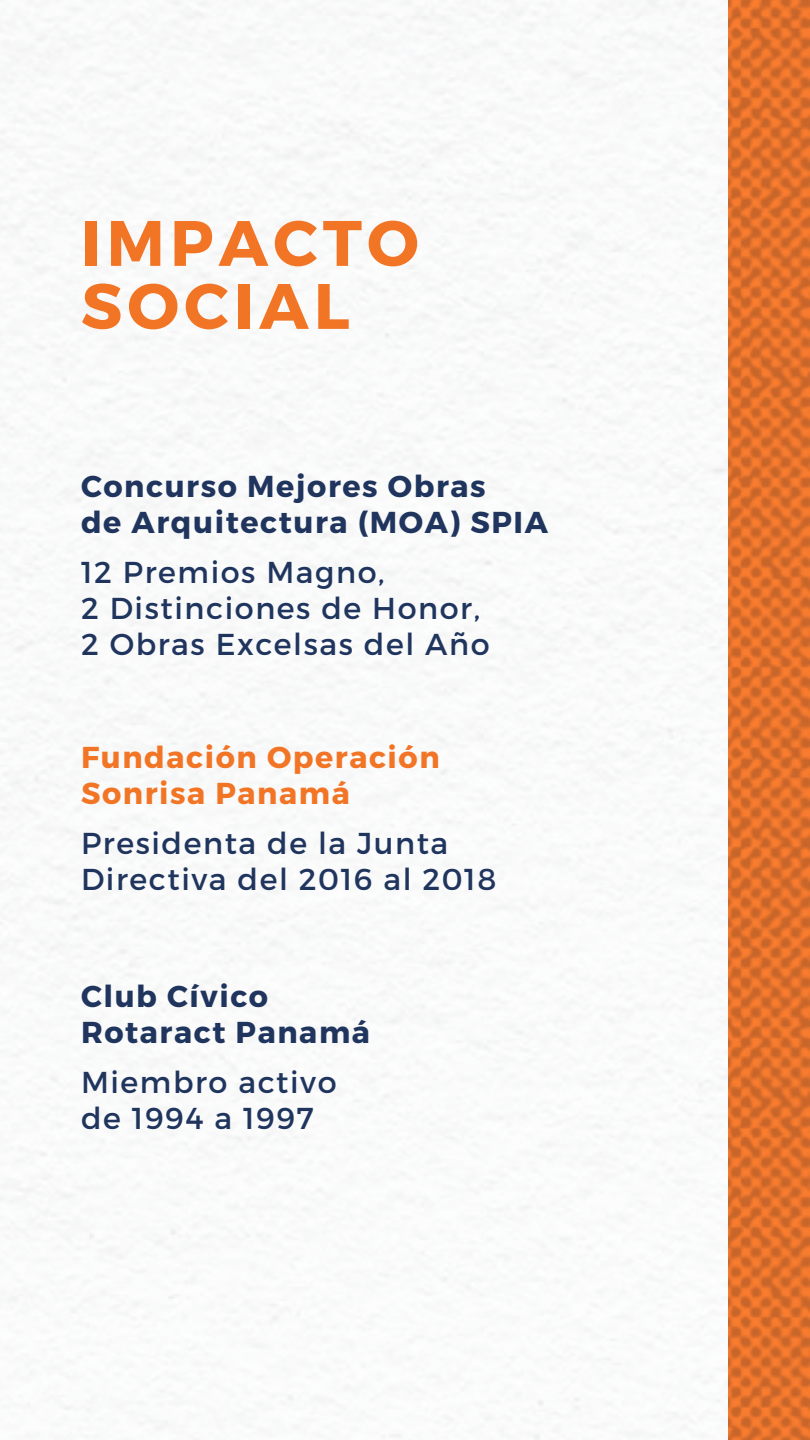
<style>
.page{position:relative;width:810px;height:1440px;background:#fff}
.page>*{position:absolute;margin:0;border:0;box-sizing:border-box;transform-origin:0 0}
.t1{font:700 64.1px/63px "Montserrat";letter-spacing:.08em;color:#f27425}
.t2{font:30.2px/36px "Montserrat";letter-spacing:.05em;color:#20355e}
.t3{font:700 30.2px/36px "Montserrat";letter-spacing:.05em;color:#20355e}
.t4{font:700 30.2px/36px "Montserrat";letter-spacing:.05em;color:#f27425}
</style>
<div class="page">
<img style="left:0;top:0;width:729px;height:1440px">
<img style="left:729px;top:0;width:81px;height:1440px">
<p class="t1" style="left:81px;top:208px;width:339px">IMPACTO<br>SOCIAL</p>
<h1 class="t3" style="left:81px;top:467px;width:469px">Concurso Mejores Obras<br>de Arquitectura (MOA) SPIA</h1>
<h2 class="t2" style="left:81px;top:553px;width:305px">12 Premios Magno,</h2>
<p class="t2" style="left:81px;top:589px;width:401px">2 Distinciones de Honor,</p>
<p class="t2" style="left:81px;top:625px;width:410px">2 Obras Excelsas del Año</p>
<p class="t4" style="left:81px;top:738px;width:360px">Fundación Operación<br>Sonrisa Panamá</p>
<h2 class="t2" style="left:81px;top:824px;width:417px">Presidenta de la Junta<br>Directiva del 2016 al 2018</h2>
<p class="t3" style="left:81px;top:976px;width:291px">Club Cívico<br>Rotaract Panamá</p>
<h2 class="t2" style="left:81px;top:1063px;width:257px">Miembro activo</h2>
<p class="t2" style="left:81px;top:1099px;width:234px">de 1994 a 1997</p>
</div>
